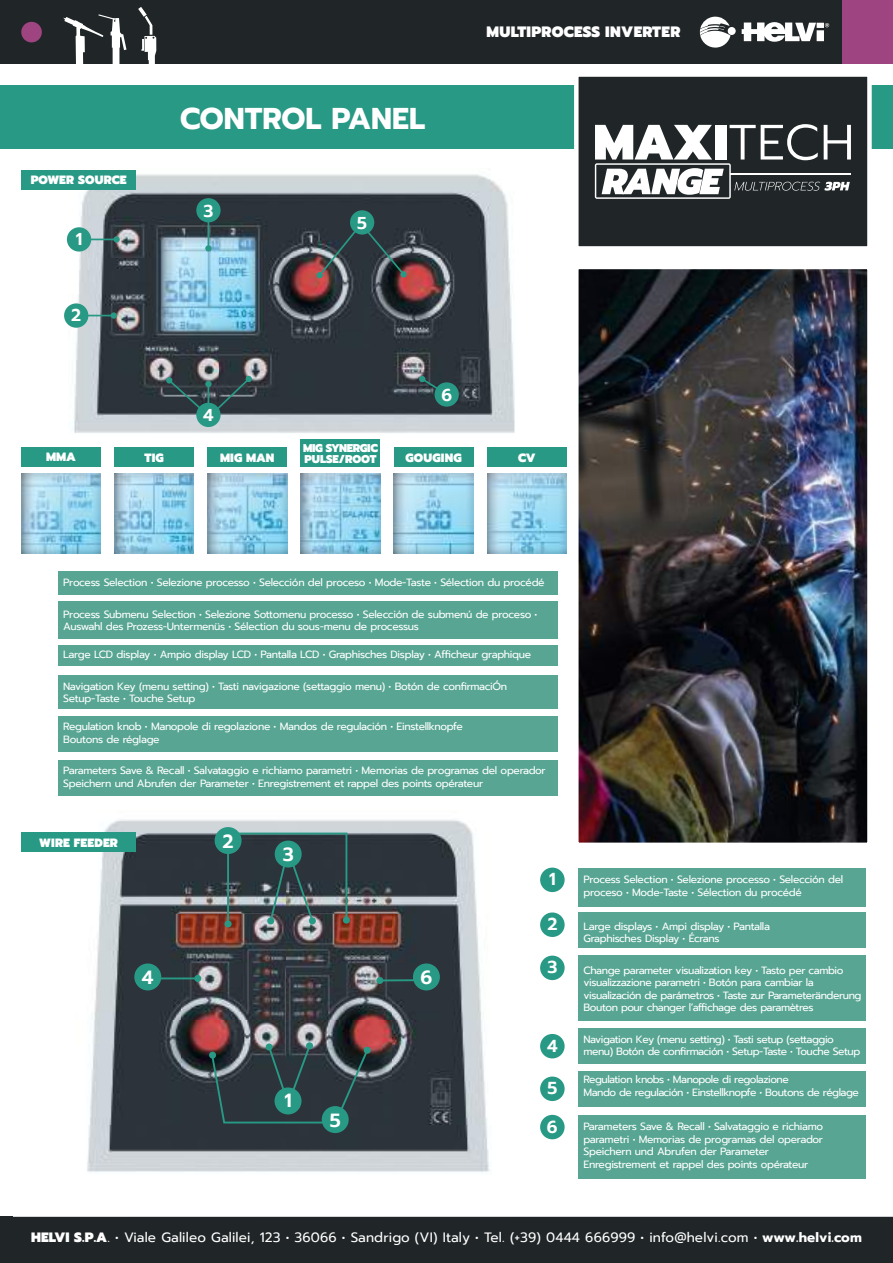
<style>
.page{position:relative;width:893px;height:1263px;background:#fff}
.page>*{position:absolute;margin:0;border:0;box-sizing:border-box;transform-origin:0 0}
.t1{font:700 30px "Prompt";color:#fff}
.t2{font:600 19.05px "Prompt";color:#fff}
.t3{font:600 17.25px "Prompt";color:#fff}
.t4{font:600 17.1px "Prompt";color:#fff}
.t5{font:900 15px "Prompt";letter-spacing:.02em;color:#fff}
.t6{font:13.5px "Prompt";letter-spacing:.01em;color:#fff}
.t7{font:900 12px "Prompt";letter-spacing:.01em;color:#fff}
.t8{font:900 11.25px/10.5px "Prompt";letter-spacing:-.03em;color:#fff}
.t9{font:10.5px/12.6px "Prompt";letter-spacing:-.03em;color:#fff}
.s1{font-style:inherit}
.s2{font-weight:900}
.s3{font-weight:700}
</style>
<div class="page">
<div style="left:0;top:0;width:842px;height:64px;background:#202527"></div>
<div style="left:21px;top:22px;width:21px;height:20px;background:#9d4481;border-radius:50%"></div>
<svg style="left:700px;top:16px;width:36px;height:32px"></svg>
<svg style="left:742px;top:22px;width:87px;height:20px"></svg>
<svg style="left:138px;top:7px;width:18px;height:57px"></svg>
<svg style="left:63px;top:14px;width:63px;height:50px"></svg>
<div style="left:0;top:1217px;width:893px;height:46px;background:#202527"></div>
<div style="left:0;top:85px;width:893px;height:64px;background:#289985"></div>
<div style="left:842px;top:0;width:51px;height:64px;background:#9d4481"></div>
<img style="left:68px;top:174px;width:447px;height:259px">
<img style="left:76px;top:820px;width:415px;height:353px">
<img style="left:580px;top:270px;width:286px;height:571px">
<div style="left:570px;top:260px;width:306px;height:591px;border:9px solid #fff"></div>
<div style="left:574px;top:72px;width:298px;height:179px;background:#202527;border:4px solid #fff"></div>
<img style="left:114px;top:474px;width:80px;height:79px">
<img style="left:208px;top:474px;width:79px;height:79px">
<img style="left:21px;top:474px;width:80px;height:79px">
<img style="left:394px;top:474px;width:79px;height:79px">
<img style="left:487px;top:474px;width:79px;height:79px">
<img style="left:301px;top:474px;width:79px;height:79px">
<div style="left:21px;top:447px;width:80px;height:19px;background:#289985"></div>
<div style="left:21px;top:170px;width:115px;height:19px;background:#289985"></div>
<div style="left:21px;top:833px;width:115px;height:19px;background:#289985"></div>
<div style="left:114px;top:447px;width:80px;height:19px;background:#289985"></div>
<div style="left:208px;top:447px;width:79px;height:19px;background:#289985"></div>
<div style="left:301px;top:439px;width:79px;height:27px;background:#289985"></div>
<div style="left:394px;top:447px;width:79px;height:19px;background:#289985"></div>
<div style="left:487px;top:447px;width:79px;height:19px;background:#289985"></div>
<div style="left:58px;top:571px;width:499px;height:24px;background:#57a592"></div>
<div style="left:578px;top:867px;width:288px;height:39px;background:#57a592"></div>
<div style="left:578px;top:912px;width:288px;height:36px;background:#57a592"></div>
<div style="left:578px;top:1028px;width:288px;height:36px;background:#57a592"></div>
<div style="left:578px;top:1071px;width:288px;height:36px;background:#57a592"></div>
<div style="left:578px;top:1115px;width:288px;height:63px;background:#57a592"></div>
<div style="left:578px;top:955px;width:288px;height:66px;background:#57a592"></div>
<div style="left:58px;top:601px;width:499px;height:37px;background:#57a592"></div>
<div style="left:58px;top:716px;width:499px;height:36px;background:#57a592"></div>
<div style="left:58px;top:760px;width:499px;height:36px;background:#57a592"></div>
<div style="left:58px;top:645px;width:499px;height:20px;background:#57a592"></div>
<div style="left:58px;top:675px;width:499px;height:34px;background:#57a592"></div>
<svg style="left:595px;top:124px;width:256px;height:75px"></svg>
<div style="left:540px;top:1115px;width:25px;height:24px;background:#289985;border-radius:50%"></div>
<div style="left:540px;top:1076px;width:25px;height:25px;background:#289985;border-radius:50%"></div>
<div style="left:540px;top:1034px;width:25px;height:24px;background:#289985;border-radius:50%"></div>
<div style="left:540px;top:955px;width:25px;height:25px;background:#289985;border-radius:50%"></div>
<div style="left:540px;top:912px;width:25px;height:25px;background:#289985;border-radius:50%"></div>
<div style="left:540px;top:867px;width:25px;height:25px;background:#289985;border-radius:50%"></div>
<div style="left:413px;top:963px;width:27px;height:27px;background:#289985;border-radius:50%"></div>
<div style="left:134px;top:963px;width:27px;height:27px;background:#289985;border-radius:50%"></div>
<div style="left:215px;top:827px;width:27px;height:27px;background:#289985;border-radius:50%"></div>
<div style="left:64px;top:303px;width:24px;height:25px;background:#289985;border-radius:50%"></div>
<div style="left:67px;top:227px;width:24px;height:25px;background:#289985;border-radius:50%"></div>
<div style="left:350px;top:210px;width:24px;height:25px;background:#289985;border-radius:50%"></div>
<div style="left:196px;top:198px;width:25px;height:24px;background:#289985;border-radius:50%"></div>
<svg style="left:233px;top:832px;width:117px;height:93px;background:#425457"></svg>
<hr style="left:227px;top:851px;width:2px;height:73px;background:#289985">
<div style="left:225px;top:920px;width:7px;height:7px;background:#289985;border-radius:50%"></div>
<hr style="left:158px;top:977px;width:40px;height:2px;background:#289985">
<div style="left:194px;top:975px;width:7px;height:7px;background:#289985;border-radius:50%"></div>
<hr style="left:380px;top:979px;width:37px;height:2px;background:#289985">
<div style="left:376px;top:977px;width:7px;height:7px;background:#289985;border-radius:50%"></div>
<svg style="left:209px;top:1042px;width:162px;height:82px;background:#354549"></svg>
<svg style="left:88px;top:315px;width:23px;height:1px"></svg>
<div style="left:111px;top:312px;width:6px;height:7px;background:#289985;border-radius:50%"></div>
<svg style="left:166px;top:375px;width:86px;height:45px;background:#455258"></svg>
<hr style="left:208px;top:384px;width:1px;height:34px;background:#289985">
<div style="left:205px;top:381px;width:7px;height:6px;background:#289985;border-radius:50%"></div>
<svg style="left:316px;top:226px;width:91px;height:53px;background:#3e484d"></svg>
<svg style="left:419px;top:375px;width:29px;height:21px"></svg>
<svg style="left:208px;top:222px;width:1px;height:23px"></svg>
<svg style="left:205px;top:245px;width:7px;height:7px"></svg>
<svg style="left:91px;top:239px;width:22px;height:1px"></svg>
<svg style="left:113px;top:236px;width:7px;height:7px"></svg>
<div style="left:322px;top:1106px;width:27px;height:27px;background:#289985;border-radius:50%"></div>
<div style="left:196px;top:403px;width:25px;height:24px;background:#289985;border-radius:50%"></div>
<div style="left:435px;top:382px;width:24px;height:25px;background:#289985;border-radius:50%"></div>
<h3 class="t5" style="left:486px;top:20px;width:195px">MULTIPROCESS INVERTER</h3>
<p class="t7" style="left:31px;top:171px;width:97px">POWER SOURCE</p>
<h3 class="t4" style="left:76px;top:226px;width:8px">1</h3>
<h3 class="t4" style="left:71px;top:302px;width:11px">2</h3>
<h1 class="t1" style="left:180px;top:96px;width:246px">CONTROL PANEL</h1>
<h3 class="t4" style="left:203px;top:198px;width:11px">3</h3>
<h3 class="t4" style="left:357px;top:210px;width:11px">5</h3>
<p class="t7" style="left:46px;top:448px;width:31px">MMA</p>
<h3 class="t4" style="left:203px;top:403px;width:12px">4</h3>
<h3 class="t4" style="left:441px;top:382px;width:12px">6</h3>
<p class="t7" style="left:144px;top:448px;width:21px">TIG</p>
<p class="t7" style="left:220px;top:448px;width:56px">MIG MAN</p>
<p class="t8" style="left:303px;top:443px;width:76px">MIG SYNERGIC<br>PULSE/ROOT</p>
<p class="t7" style="left:406px;top:448px;width:57px">GOUGING</p>
<p class="t7" style="left:518px;top:448px;width:19px">CV</p>
<p class="t9" style="left:63px;top:576px;width:483px">Process Selection • Selezione processo • Selección del proceso • Mode-Taste • Sélection du procédé</p>
<p class="t9" style="left:63px;top:608px;width:476px">Process Submenu Selection • Selezione Sottomenu processo • Selección de submenú de proceso •<br>Auswahl des Prozess-Untermenüs • Sélection du sous-menu de processus</p>
<p class="t9" style="left:63px;top:648px;width:469px">Large LCD display • Ampio display LCD • Pantalla LCD • Graphisches Display • Afficheur graphique</p>
<p class="t9" style="left:63px;top:680px;width:445px">Navigation Key (menu setting) • Tasti navigazione (settaggio menu) • Botón de confirmaci<span class="s1">Ó</span>n<br>Setup-Taste • Touche Setup</p>
<p class="t9" style="left:63px;top:720px;width:401px">Regulation knob • Manopole di regolazione • Mandos de regulación • Einstellknopfe<br>Boutons de réglage</p>
<p class="t9" style="left:63px;top:764px;width:484px">Parameters Save &amp; Recall • Salvataggio e richiamo parametri • Memorias de programas del operador<br>Speichern und Abrufen der Parameter • Enregistrement et rappel des points opérateur</p>
<p class="t7" style="left:39px;top:833px;width:80px">WIRE FEEDER</p>
<h2 class="t2" style="left:223px;top:827px;width:13px">2</h2>
<h2 class="t2" style="left:283px;top:840px;width:12px">3</h2>
<h2 class="t2" style="left:142px;top:963px;width:13px">4</h2>
<h2 class="t2" style="left:420px;top:963px;width:13px">6</h2>
<h2 class="t2" style="left:284px;top:1086px;width:9px">1</h2>
<h2 class="t2" style="left:330px;top:1106px;width:12px">5</h2>
<h3 class="t3" style="left:549px;top:867px;width:8px">1</h3>
<h3 class="t3" style="left:547px;top:911px;width:12px">2</h3>
<h3 class="t3" style="left:547px;top:955px;width:11px">3</h3>
<h3 class="t3" style="left:547px;top:1033px;width:12px">4</h3>
<h3 class="t3" style="left:547px;top:1075px;width:11px">5</h3>
<h3 class="t3" style="left:547px;top:1114px;width:12px">6</h3>
<p class="t9" style="left:583px;top:873px;width:261px">Process Selection • Selezione processo • Selección del proceso • Mode-Taste • Sélection du procédé</p>
<p class="t9" style="left:583px;top:920px;width:188px">Large displays • Ampi display • Pantalla<br>Graphisches Display • Écrans</p>
<p class="t9" style="left:583px;top:964px;width:279px">Change parameter visualization key • Tasto per cambio visualizzazione parametri • Botón para cambiar la visualización de parámetros • Taste zur Parameteränderung Bouton pour changer l’affichage des paramètres</p>
<p class="t9" style="left:583px;top:1033px;width:278px">Navigation Key (menu setting) • Tasti setup (settaggio menu) Botón de confirmación • Setup-Taste • Touche Setup</p>
<p class="t9" style="left:583px;top:1073px;width:277px">Regulation knobs • Manopole di regolazione<br>Mando de regulación • Einstellknopfe • Boutons de réglage</p>
<p class="t9" style="left:583px;top:1120px;width:241px">Parameters Save &amp; Recall • Salvataggio e richiamo parametri • Memorias de programas del operador Speichern und Abrufen der Parameter Enregistrement et rappel des points opérateur</p>
<p class="t6" style="left:31px;top:1227px;width:832px"><span class="s2">HELVI S.P.A</span>. • Viale Galileo Galilei, 123 • 36066 • Sandrigo (VI) Italy • Tel. (+39) 0444 666999 • info@helvi.com • <span class="s3">www.helvi.com</span></p>
</div>
